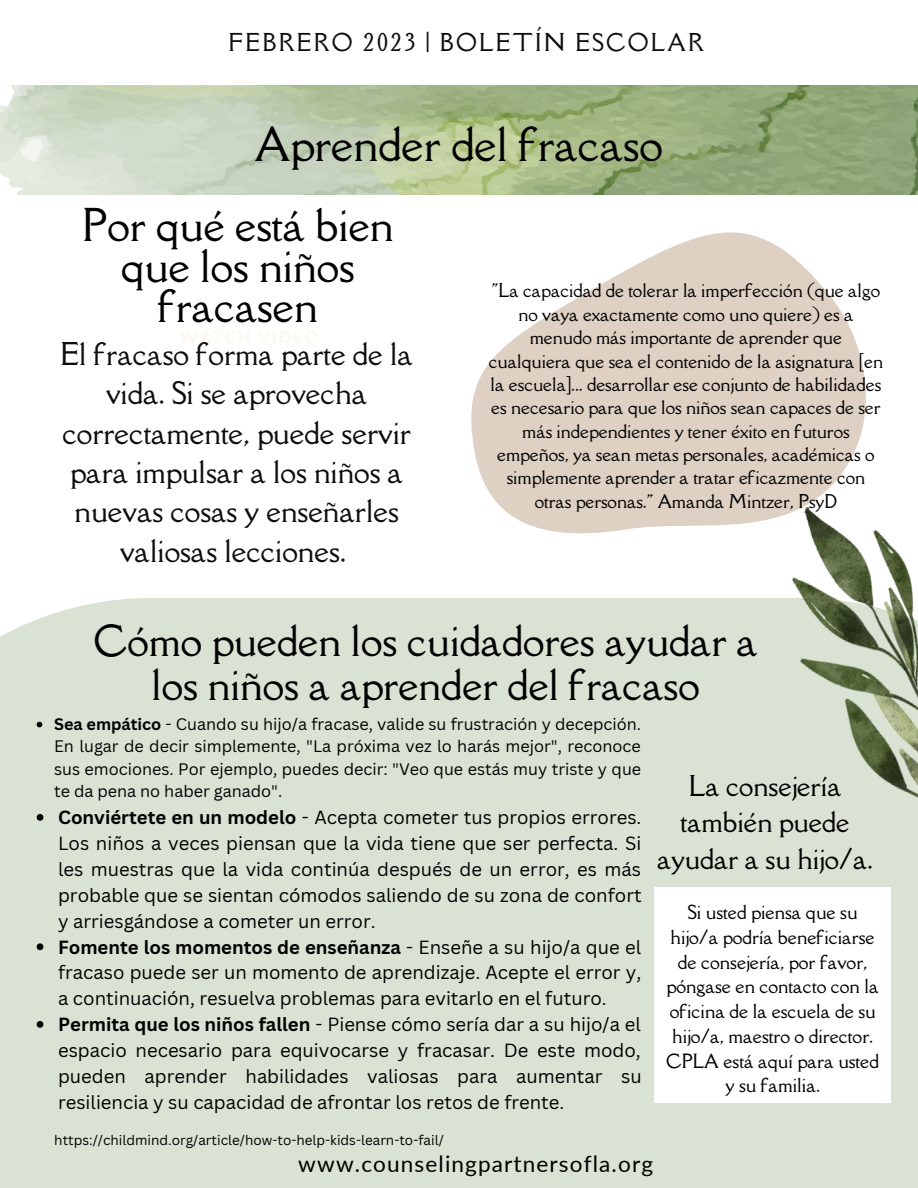
<style>
.page{position:relative;width:918px;height:1188px;background:#fff}
.page>*{position:absolute;margin:0;border:0;box-sizing:border-box;transform-origin:0 0}
.t1{font:43.5px "Della Respira";color:#000}
.t2{font:41.4px/40.5px "Della Respira";color:#000;text-align:center}
.t3{font:39.45px/43.3px "Della Respira";color:#000;text-align:center}
.t4{font:28.8px/39.3px "Della Respira";color:#0c0e0c;text-align:center}
.t5{font:26.25px/36.6px "Della Respira";color:#000;text-align:center}
.t6{font:22.5px "Lato";letter-spacing:.05em;color:#000}
.t7{font:22.5px "Della Respira";letter-spacing:.1em;color:#0c0e0c}
.t8{font:18.6px/25.8px "Canva Sans";color:#000}
.t9{font:18px/24.8px "Della Respira";color:#000;text-align:center}
.t10{font:17.4px/23.4px "Della Respira";color:#000;text-align:center}
.t11{font:16.2px/22.5px "Canva Sans";color:#000;text-align:justify}
.t12{font:13.5px "Canva Sans";color:#000}
.s1{font-weight:700}
</style>
<div class="page">
<div style="left:0;top:598px;width:918px;height:590px;background:#d9e2d3"></div>
<svg style="left:471px;top:232px;width:395px;height:302px;fill:#ded0c3"></svg>
<img style="left:0;top:86px;width:918px;height:109px">
<img style="left:719px;top:507px;width:199px;height:382px">
<div style="left:654px;top:887px;width:236px;height:215px;background:#fff"></div>
<svg style="left:37px;top:722px;width:5px;height:5px"></svg>
<svg style="left:37px;top:814px;width:6px;height:7px"></svg>
<svg style="left:37px;top:943px;width:6px;height:7px"></svg>
<svg style="left:37px;top:1021px;width:6px;height:7px"></svg>
<p class="t7" style="left:228px;top:27px;width:477px">FEBRERO 2023 | BOLETÍN ESCOLAR</p>
<h1 class="t1" style="left:255px;top:114px;width:409px">Aprender del fracaso</h1>
<h2 class="t2" style="left:82px;top:205px;width:313px">Por qué está bien que los niños fracasen</h2>
<p class="t10" style="left:489px;top:279px;width:396px">"La capacidad de tolerar la imperfección (que algo no vaya exactamente como uno quiere) es a menudo más importante de aprender que cualquiera que sea el contenido de la asignatura [en la escuela]... desarrollar ese conjunto de habilidades es necesario para que los niños sean capaces de ser más independientes y tener éxito en futuros empeños, ya sean metas personales, académicas o simplemente aprender a tratar eficazmente con otras personas." Amanda Mintzer, PsyD</p>
<h3 class="t4" style="left:60px;top:334px;width:354px">El fracaso forma parte de la vida. Si se aprovecha correctamente, puede servir para impulsar a los niños a nuevas cosas y enseñarles valiosas lecciones.</h3>
<h3 class="t3" style="left:93px;top:619px;width:666px">Cómo pueden los cuidadores ayudar a los niños a aprender del fracaso</h3>
<p class="t11" style="left:54px;top:712px;width:589px"><span class="s1">Sea empático</span> - Cuando su hijo/a fracase, valide su frustración y decepción.<br>En lugar de decir simplemente, "La próxima vez lo harás mejor", reconoce sus emociones. Por ejemplo, puedes decir: "Veo que estás muy triste y que te da pena no haber ganado".</p>
<p class="t8" style="left:58px;top:804px;width:585px"><span class="s1">Conviértete en un modelo</span> - Acepta cometer tus propios errores.<br>Los niños a veces piensan que la vida tiene que ser perfecta. Si les muestras que la vida continúa después de un error, es más probable que se sientan cómodos saliendo de su zona de confort y arriesgándose a cometer un error.<br><span class="s1">Fomente los momentos de enseñanza</span> - Enseñe a su hijo/a que el fracaso puede ser un momento de aprendizaje. Acepte el error y, a continuación, resuelva problemas para evitarlo en el futuro.<br><span class="s1">Permita que los niños fallen</span> - Piense cómo sería dar a su hijo/a el espacio necesario para equivocarse y fracasar. De este modo, pueden aprender habilidades valiosas para aumentar su resiliencia y su capacidad de afrontar los retos de frente.</p>
<p class="t12" style="left:54px;top:1131px;width:391px">https://childmind.org/article/how-to-help-kids-learn-to-fail/</p>
<h3 class="t5" style="left:657px;top:767px;width:217px">La consejería también puede ayudar a su hijo/a.</h3>
<p class="t9" style="left:666px;top:900px;width:214px">Si usted piensa que su hijo/a podría beneficiarse de consejería, por favor, póngase en contacto con la oficina de la escuela de su hijo/a, maestro o director.<br>CPLA está aquí para usted y su familia.</p>
<p class="t6" style="left:298px;top:1150px;width:356px">www.counselingpartnersofla.org</p>
</div>
